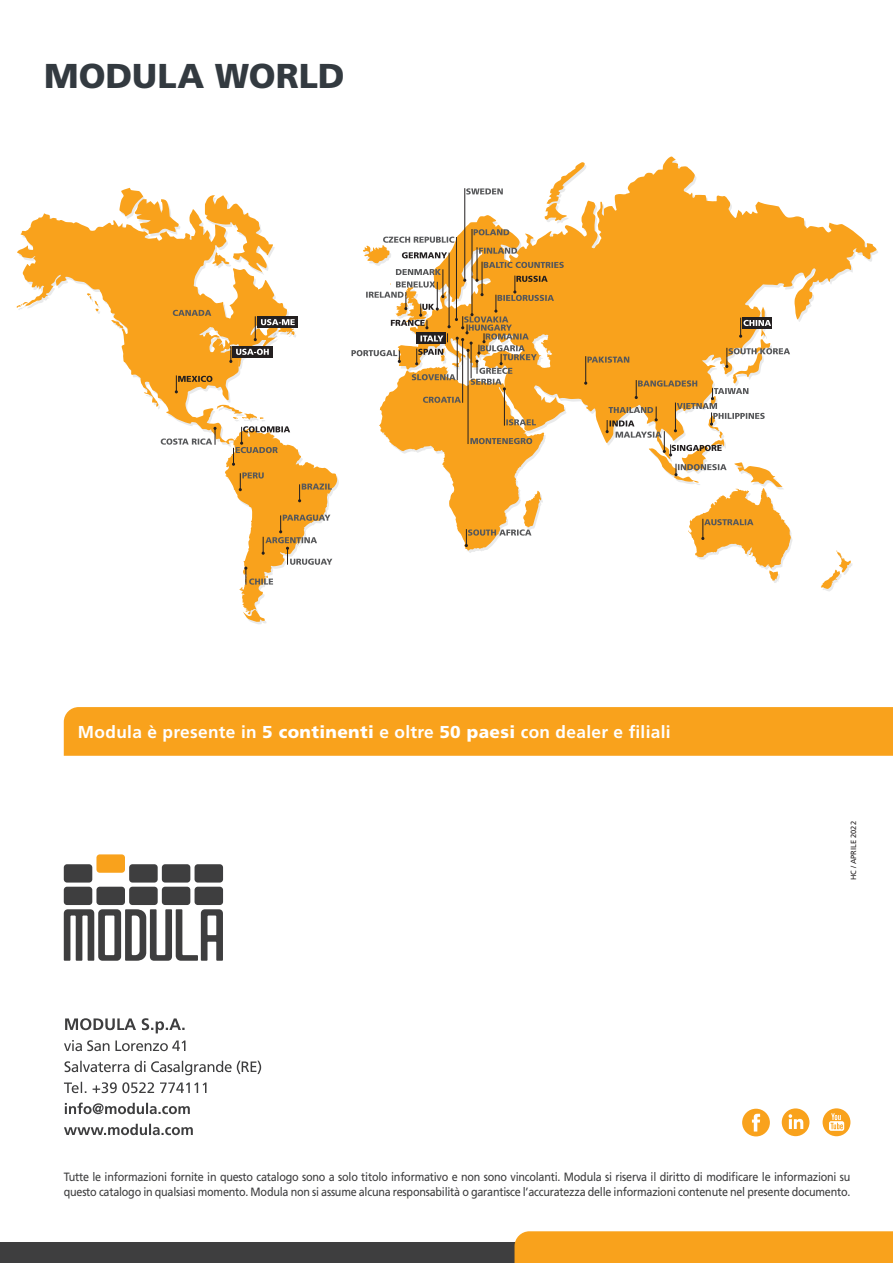
<style>
.page{position:relative;width:893px;height:1263px;background:#fff}
.page>*{position:absolute;margin:0;border:0;box-sizing:border-box;transform-origin:0 0}
.t1{font:900 34.5px "Frutiger LT Std";color:#333a40}
.t2{font:700 17.25px "Frutiger LT Std";letter-spacing:.02em;color:#fff}
.t3{font:12px/14.4px "Frutiger LT Std";letter-spacing:-.02em;color:#3e3e3f;scale:.9 1}
.t4{font:7.5px "Frutiger LT Std";color:#231f20}
.s1{font-weight:900}
</style>
<div class="page">
<svg style="left:782px;top:1108px;width:27px;height:28px"></svg>
<svg style="left:742px;top:1109px;width:28px;height:27px"></svg>
<svg style="left:823px;top:1108px;width:27px;height:28px"></svg>
<div style="left:64px;top:864px;width:28px;height:18px;background:#3e3e3f;border-radius:3px"></div>
<div style="left:96px;top:854px;width:29px;height:19px;background:#f9a21c;border-radius:3px"></div>
<div style="left:129px;top:864px;width:29px;height:18px;background:#3e3e3f;border-radius:3px"></div>
<div style="left:162px;top:864px;width:28px;height:18px;background:#3e3e3f;border-radius:3px"></div>
<div style="left:195px;top:864px;width:28px;height:18px;background:#3e3e3f;border-radius:3px"></div>
<div style="left:64px;top:887px;width:28px;height:18px;background:#3e3e3f;border-radius:3px"></div>
<div style="left:96px;top:887px;width:29px;height:18px;background:#3e3e3f;border-radius:3px"></div>
<div style="left:129px;top:887px;width:29px;height:18px;background:#3e3e3f;border-radius:3px"></div>
<div style="left:162px;top:887px;width:28px;height:18px;background:#3e3e3f;border-radius:3px"></div>
<div style="left:195px;top:887px;width:28px;height:18px;background:#3e3e3f;border-radius:3px"></div>
<svg style="left:64px;top:909px;width:159px;height:52px"></svg>
<div style="left:0;top:1243px;width:893px;height:20px;background:#3e3e3f"></div>
<div style="left:514px;top:1231px;width:379px;height:32px;background:#f9a21c"></div>
<svg style="left:64px;top:1124px;width:129px;height:11px"></svg>
<svg style="left:65px;top:1102px;width:125px;height:12px"></svg>
<svg style="left:64px;top:1082px;width:142px;height:11px"></svg>
<svg style="left:64px;top:1061px;width:197px;height:14px"></svg>
<svg style="left:64px;top:1040px;width:121px;height:11px"></svg>
<svg style="left:65px;top:1018px;width:120px;height:15px"></svg>
<svg style="left:16px;top:156px;width:861px;height:466px"></svg>
<div style="left:257px;top:316px;width:41px;height:12px;background:#231f20"></div>
<svg style="left:175px;top:375px;width:37px;height:18px"></svg>
<hr style="left:504px;top:389px;width:1px;height:37px;background:#231f20">
<hr style="left:462px;top:340px;width:1px;height:63px;background:#231f20">
<hr style="left:468px;top:350px;width:1px;height:94px;background:#231f20">
<hr style="left:464px;top:188px;width:1px;height:92px;background:#231f20">
<div style="left:742px;top:318px;width:30px;height:11px;background:#231f20"></div>
<svg style="left:739px;top:318px;width:32px;height:20px"></svg>
<svg style="left:173px;top:310px;width:38px;height:6px"></svg>
<svg style="left:298px;top:484px;width:34px;height:18px"></svg>
<svg style="left:465px;top:529px;width:66px;height:18px"></svg>
<svg style="left:506px;top:419px;width:30px;height:6px"></svg>
<svg style="left:423px;top:397px;width:38px;height:6px"></svg>
<svg style="left:470px;top:438px;width:62px;height:6px"></svg>
<svg style="left:466px;top:188px;width:37px;height:6px"></svg>
<svg style="left:674px;top:464px;width:53px;height:12px"></svg>
<svg style="left:701px;top:519px;width:52px;height:21px"></svg>
<svg style="left:239px;top:472px;width:25px;height:19px"></svg>
<svg style="left:232px;top:426px;width:58px;height:40px;background:#dda34b"></svg>
<svg style="left:161px;top:427px;width:56px;height:18px"></svg>
<svg style="left:584px;top:348px;width:206px;height:108px"></svg>
<svg style="left:229px;top:316px;width:66px;height:52px"></svg>
<svg style="left:244px;top:515px;width:88px;height:70px"></svg>
<svg style="left:351px;top:229px;width:213px;height:161px"></svg>
<div style="left:64px;top:707px;width:829px;height:49px;background:#f9a21c"></div>
<h1 class="t1" style="left:44px;top:55px;width:302px">MODULA WORLD</h1>
<h2 class="t2" style="left:78px;top:722px;width:594px">Modula è presente in <span class="s1">5 continenti</span> e oltre <span class="s1">50 paesi</span> con dealer e filiali</h2>
<p class="t4" style="left:849px;top:880px;width:61px;rotate:-90deg">HC / APRILE 2022</p>
<p class="t3" style="left:64px;top:1170px;width:876px">Tutte le informazioni fornite in questo catalogo sono a solo titolo informativo e non sono vincolanti. Modula si riserva il diritto di modificare le informazioni su questo catalogo in qualsiasi momento. Modula non si assume alcuna responsabilità o garantisce l’accuratezza delle informazioni contenute nel presente documento.</p>
</div>
